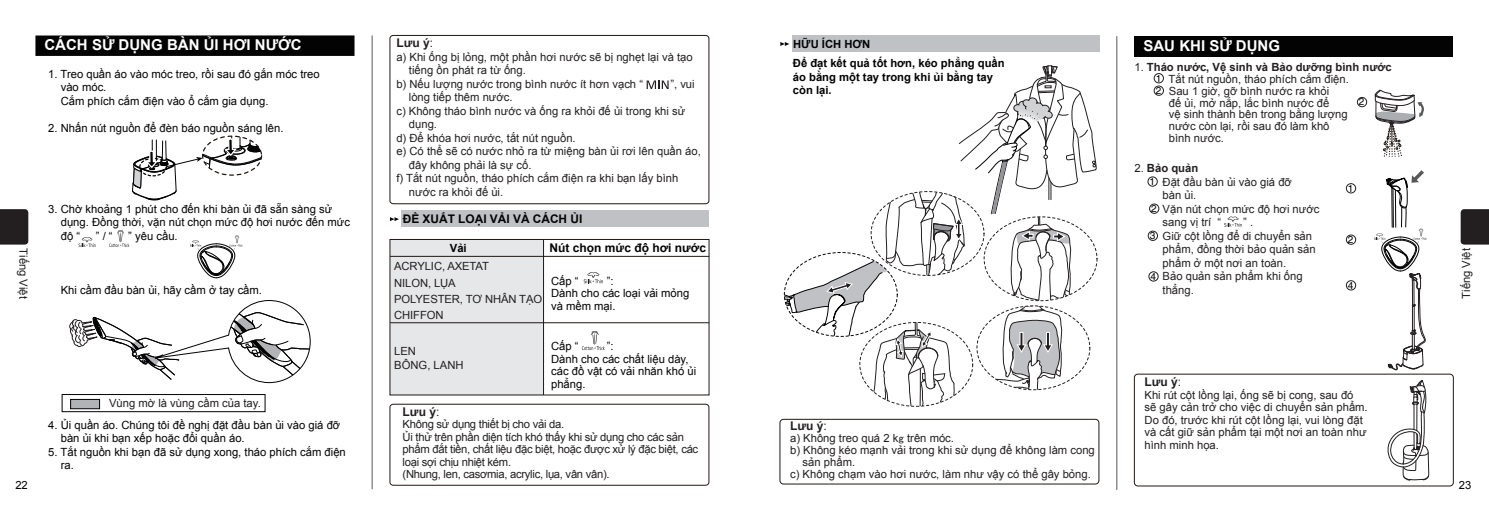
<style>
.page{position:relative;width:1489px;height:514px;background:#fff}
.page>*{position:absolute;margin:0;border:0;box-sizing:border-box;transform-origin:0 0}
.t1{font:700 15px "Arial";color:#fff}
.t2{font:700 12px "Arial";color:#231f20}
.t3{font:700 12px "Arial";color:#030303}
.t4{font:700 11.88px "Arial";color:#030303}
.t5{font:11.25px/13.5px "Arial";color:#231f20}
.t6{font:11.25px/13.5px "Arial";color:#030303}
.t7{font:11.25px/12.5px "Arial";letter-spacing:-.025em;color:#231f20}
.t8{font:700 11.25px/13.5px "Arial";color:#030303}
.t9{font:10px/12.4px "Helvetica";color:#030303}
.s1{font-weight:400}
.s2{font-weight:700}
.s3{font-family:"Sim Hei"}
</style>
<div class="page">
<svg style="left:1460px;top:209px;width:28px;height:36px"></svg>
<svg style="left:0;top:209px;width:28px;height:36px"></svg>
<hr style="left:1116px;top:36px;width:1px;height:454px;background:#57585a">
<div style="left:792px;top:35px;width:307px;height:17px;background:#bfc1c5"></div>
<div style="left:1134px;top:36px;width:318px;height:21px;background:#030303"></div>
<div style="left:779px;top:419px;width:320px;height:65px;border:1px solid #211814;border-radius:4px"></div>
<svg style="left:780px;top:42px;width:316px;height:364px"></svg>
<div style="left:1133px;top:374px;width:320px;height:112px;border:1px solid #211814;border-radius:4px"></div>
<svg style="left:1385px;top:380px;width:43px;height:107px"></svg>
<div style="left:1153px;top:73px;width:10px;height:10px;border:1px solid #231f20;border-radius:50%"></div>
<div style="left:1153px;top:86px;width:10px;height:9px;border:1px solid #231f20;border-radius:50%"></div>
<div style="left:1356px;top:97px;width:10px;height:10px;border:1px solid #231f20;border-radius:50%"></div>
<div style="left:1147px;top:177px;width:10px;height:9px;border:1px solid #231f20;border-radius:50%"></div>
<div style="left:1149px;top:204px;width:9px;height:9px;border:1px solid #231f20;border-radius:50%"></div>
<div style="left:1147px;top:231px;width:10px;height:9px;border:1px solid #231f20;border-radius:50%"></div>
<div style="left:1148px;top:272px;width:10px;height:9px;border:1px solid #231f20;border-radius:50%"></div>
<div style="left:1345px;top:183px;width:10px;height:10px;border:1px solid #231f20;border-radius:50%"></div>
<div style="left:1345px;top:235px;width:10px;height:9px;border:1px solid #231f20;border-radius:50%"></div>
<div style="left:1345px;top:280px;width:10px;height:10px;border:1px solid #231f20;border-radius:50%"></div>
<hr style="left:372px;top:35px;width:1px;height:454px;background:#57585a">
<div style="left:35px;top:35px;width:319px;height:21px;background:#030303"></div>
<div style="left:389px;top:35px;width:320px;height:169px;border:1px solid #211814;border-radius:3px"></div>
<div style="left:402px;top:211px;width:307px;height:16px;background:#bfc1c5"></div>
<svg style="left:390px;top:217px;width:9px;height:4px"></svg>
<div style="left:390px;top:239px;width:153px;height:156px;background:#e6e7e9"></div>
<div style="left:389px;top:239px;width:320px;height:156px;border:1px solid #211814"></div>
<hr style="left:390px;top:256px;width:319px;height:1px;background:#211814">
<hr style="left:390px;top:322px;width:319px;height:1px;background:#211814">
<hr style="left:543px;top:239px;width:1px;height:156px;background:#211814">
<svg style="left:132px;top:136px;width:130px;height:65px"></svg>
<svg style="left:646px;top:80px;width:22px;height:9px"></svg>
<div style="left:70px;top:399px;width:30px;height:10px;background:#b2b3b7;border:1px solid #030303"></div>
<div style="left:62px;top:394px;width:203px;height:18px;border:1px solid #030303"></div>
<svg style="left:69px;top:300px;width:241px;height:83px"></svg>
<div style="left:389px;top:404px;width:320px;height:81px;border:1px solid #211814;border-radius:3px"></div>
<svg style="left:109px;top:230px;width:20px;height:17px"></svg>
<svg style="left:78px;top:237px;width:18px;height:10px"></svg>
<svg style="left:582px;top:331px;width:22px;height:19px"></svg>
<svg style="left:583px;top:272px;width:20px;height:11px"></svg>
<svg style="left:1224px;top:216px;width:17px;height:11px"></svg>
<svg style="left:190px;top:235px;width:53px;height:43px"></svg>
<svg style="left:1374px;top:89px;width:53px;height:281px"></svg>
<h1 class="t1" style="left:44px;top:35px;width:259px">CÁCH SỬ DỤNG BÀN ỦI HƠI NƯỚC</h1>
<p class="t2" style="left:396px;top:35px;width:38px">Lưu ý<span class="s1">:</span></p>
<p class="t5" style="left:396px;top:50px;width:298px">a) Khi ống bị lỏng, một phần hơi nước sẽ bị nghẹt lại và tạo</p>
<p class="t5" style="left:409px;top:64px;width:118px">tiếng ồn phát ra từ ống.</p>
<p class="t5" style="left:396px;top:77px;width:248px">b) Nếu lượng nước trong bình nước ít hơn vạch “</p>
<p class="t5" style="left:670px;top:77px;width:26px">”, vui</p>
<p class="t5" style="left:409px;top:91px;width:105px">lòng tiếp thêm nước.</p>
<p class="t5" style="left:396px;top:104px;width:290px">c) Không tháo bình nước và ống ra khỏi đế ủi trong khi sử</p>
<p class="t5" style="left:409px;top:118px;width:30px">dụng.</p>
<p class="t5" style="left:396px;top:131px;width:181px">d) Để khóa hơi nước, tắt nút nguồn.</p>
<p class="t5" style="left:396px;top:145px;width:306px">e) Có thể sẽ có nước nhỏ ra từ miệng bàn ủi rơi lên quần áo,</p>
<p class="t5" style="left:409px;top:158px;width:124px">đây không phải là sự cố.</p>
<p class="t5" style="left:396px;top:172px;width:283px">f) Tắt nút nguồn, tháo phích cắm điện ra khi bạn lấy bình</p>
<p class="t5" style="left:409px;top:185px;width:96px">nước ra khỏi đế ủi.</p>
<p class="t4" style="left:403px;top:211px;width:181px">ĐỀ XUẤT LOẠI VẢI VÀ CÁCH ỦI</p>
<p class="t8" style="left:450px;top:241px;width:18px">Vải</p>
<p class="t3" style="left:549px;top:239px;width:158px">Nút chọn mức độ hơi nước</p>
<p class="t5" style="left:394px;top:258px;width:149px;line-height:16.2px">ACRYLIC, AXETAT<br>NILON, LỤA<br>POLYESTER, TƠ NHÂN TẠO<br>CHIFFON</p>
<p class="t5" style="left:394px;top:344px;width:71px;line-height:14.2px">LEN<br>BÔNG, LANH</p>
<h1 class="t1" style="left:1143px;top:36px;width:138px">SAU KHI SỬ DỤNG</h1>
<p class="t8" style="left:793px;top:38px;width:79px">HỮU ÍCH HƠN</p>
<p class="t8" style="left:792px;top:57px;width:213px">Để đạt kết quả tốt hơn, kéo phẳng quần áo bằng một tay trong khi ủi bằng tay còn lại.</p>
<p class="t5" style="left:1168px;top:61px;width:225px;line-height:11.9px;text-indent:-34px">1. <span class="s2">Tháo nước, Vệ sinh và Bảo dưỡng bình nước<br></span>Tắt nút nguồn, tháo phích cắm điện.<br>Sau 1 giờ, gỡ bình nước ra khỏi<br>đế ủi, mở nắp, lắc bình nước để<br>vệ sinh thành bên trong bằng lượng<br>nước còn lại, rồi sau đó làm khô<br>bình nước.</p>
<p class="t6" style="left:61px;top:67px;width:260px;text-indent:-13px">1. Treo quần áo vào móc treo, rồi sau đó gắn móc treo vào móc.<br>Cắm phích cắm điện vào ổ cắm gia dụng.</p>
<p class="t6" style="left:48px;top:121px;width:237px">2. Nhấn nút nguồn để đèn báo nguồn sáng lên.</p>
<p class="t9" style="left:1155px;top:72px;width:7px">1<br>2</p>
<p class="t9" style="left:1358px;top:96px;width:7px">2</p>
<p class="t5" style="left:1162px;top:162px;width:158px;text-indent:-28px">2. <span class="s2">Bảo quản<br></span>Đặt đầu bàn ủi vào giá đỡ<br>bàn ủi.<br>Vặn nút chọn mức độ hơi nước sang vị trí “</p>
<p class="t9" style="left:1149px;top:175px;width:7px">1</p>
<p class="t9" style="left:1151px;top:203px;width:7px">2</p>
<p class="t9" style="left:1149px;top:230px;width:7px">3</p>
<p class="t9" style="left:1150px;top:270px;width:7px">4</p>
<p class="t9" style="left:1347px;top:182px;width:7px">1</p>
<p class="t6" style="left:61px;top:202px;width:291px;text-indent:-13px">3. Chờ khoảng 1 phút cho đến khi bàn ủi đã sẵn sàng sử dụng. Đồng thời, vặn nút chọn mức độ hơi nước đến mức độ “</p>
<p class="t5" style="left:1162px;top:216px;width:155px;text-indent:81px">” .<br>Giữ cột lồng để di chuyển sản phẩm, đồng thời bảo quản sản phẩm ở một nơi an toàn.<br>Bảo quản sản phẩm khi ống thẳng.</p>
<p class="t6" style="left:96px;top:229px;width:18px">” / “</p>
<p class="t6" style="left:128px;top:229px;width:51px">” yêu cầu.</p>
<p class="t9" style="left:1347px;top:234px;width:7px">2</p>
<p class="t9" style="left:1347px;top:279px;width:7px">4</p>
<p class="t5" style="left:1459px;top:299px;width:52px;rotate:-90deg">Tiếng Việt</p>
<p class="t5" style="left:30px;top:248px;width:52px;rotate:90deg">Tiếng Việt</p>
<p class="t6" style="left:551px;top:274px;width:29px">Cấp “</p>
<p class="t6" style="left:551px;top:275px;width:140px;line-height:12.5px;text-indent:56px">”:<br>Dành cho các loại vải mỏng và mềm mại.</p>
<p class="t6" style="left:551px;top:339px;width:29px">Cấp “</p>
<p class="t6" style="left:61px;top:283px;width:203px">Khi cầm đầu bàn ủi, hãy cầm ở tay cầm.</p>
<p class="t6" style="left:551px;top:340px;width:147px;line-height:12.5px;text-indent:56px">”:<br>Dành cho các chất liệu dày, các đồ vật có vải nhăn khó ủi phẳng.</p>
<p class="t2" style="left:1144px;top:374px;width:38px">Lưu ý<span class="s1">:</span></p>
<p class="t5" style="left:1144px;top:388px;width:225px;line-height:12.5px">Khi rút cột lồng lại, ống sẽ bị cong, sau đó sẽ gây cản trở cho việc di chuyển sản phẩm.<br>Do đó, trước khi rút cột lồng lại, vui lòng đặt và cất giữ sản phẩm tại một nơi an toàn như hình minh họa.</p>
<p class="t5" style="left:109px;top:397px;width:153px">Vùng mờ là vùng cầm của tay.</p>
<p class="t2" style="left:402px;top:404px;width:38px">Lưu ý<span class="s1">:</span></p>
<p class="t7" style="left:402px;top:418px;width:297px">Không sử dụng thiết bị cho vải da.<br>Ủi thử trên phần diện tích khó thấy khi sử dụng cho các sản phẩm đắt tiền, chất liệu đặc biệt, hoặc được xử lý đặc biệt, các loại sợi chịu nhiệt kém.<br>(Nhung, len, casơmia, acrylic, lụa, vân vân).</p>
<p class="t6" style="left:61px;top:418px;width:281px;text-indent:-13px">4. Ủi quần áo. Chúng tôi đề nghị đặt đầu bàn ủi vào giá đỡ bàn ủi khi bạn xếp hoặc đổi quần áo.</p>
<p class="t6" style="left:61px;top:445px;width:286px;text-indent:-13px">5. Tắt nguồn khi bạn đã sử dụng xong, tháo phích cắm điện ra.</p>
<p class="t2" style="left:790px;top:418px;width:38px">Lưu ý<span class="s1">:</span></p>
<p class="t5" style="left:790px;top:431px;width:165px">a) Không treo quá 2 k<span class="s3">g</span> trên móc.</p>
<p class="t5" style="left:790px;top:443px;width:306px">b) Không kéo mạnh vải trong khi sử dụng để không làm cong</p>
<p class="t5" style="left:802px;top:455px;width:54px">sản phẩm.</p>
<p class="t5" style="left:790px;top:467px;width:302px">c) Không chạm vào hơi nước, làm như vậy có thể gây bỏng.</p>
<p class="t6" style="left:15px;top:478px;width:14px">22</p>
<p class="t6" style="left:1458px;top:478px;width:14px">23</p>
</div>
